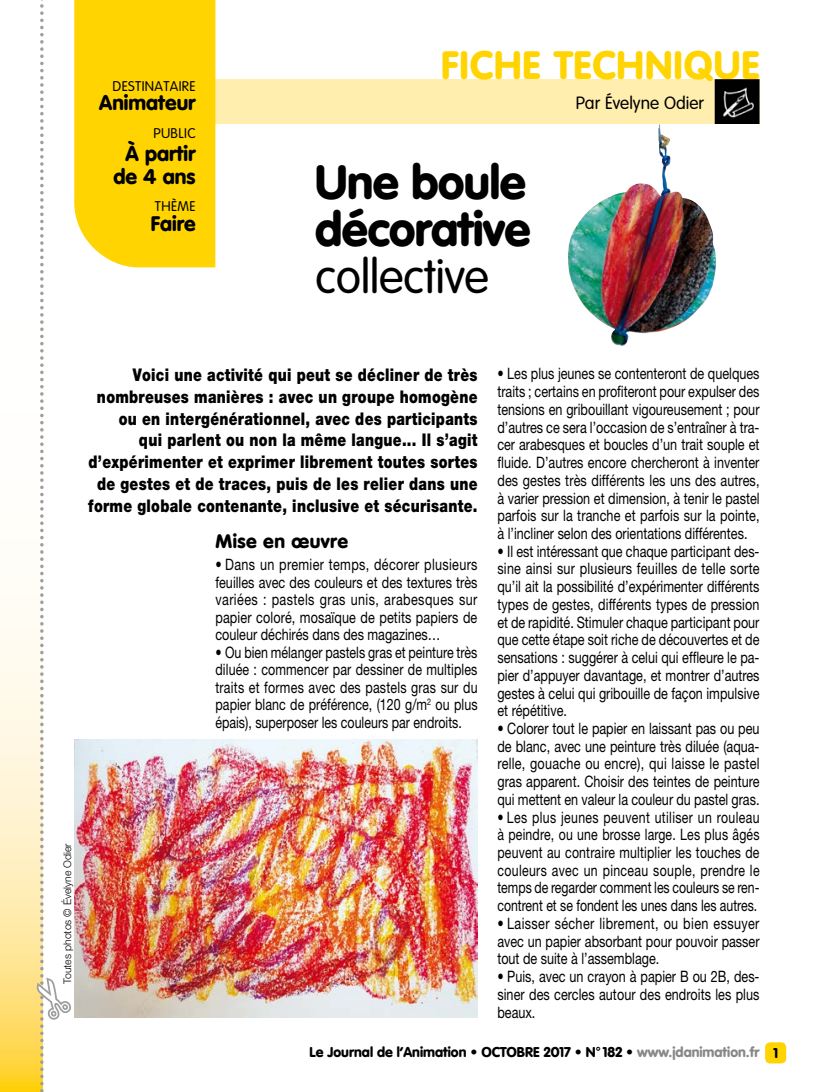
<style>
.page{position:relative;width:834px;height:1092px;background:#fff}
.page>*{position:absolute;margin:0;border:0;box-sizing:border-box;transform-origin:0 0}
.t1{font:900 47.25px/47.2px "VAG Rounded";letter-spacing:-.01em;color:#000}
.t2{font:300 47.25px "VAG Rounded";color:#000}
.t3{font:900 39.02px "VAG Rounded";letter-spacing:.025em;color:#ffd400}
.t4{font:900 21px/22.8px "VAG Rounded";color:#000;text-align:center}
.t5{font:900 20.82px "VAG Rounded";color:#000}
.t6{font:900 19.25px "VAG Rounded";letter-spacing:.025em;color:#000}
.t7{font:900 17.5px/21.9px "Helvetica Neue";letter-spacing:.02em;color:#000;text-align:right;scale:.8 1}
.t8{font:300 17.5px "VAG Rounded";color:#000}
.t9{font:15.75px/17.7px "Helvetica Neue";color:#000;text-align:justify;scale:.8 1}
.t10{font:15.75px/17.7px "Helvetica Neue";color:#000;text-align:justify;scale:.78 1}
.t11{font:15.75px/17.5px "Helvetica Neue";color:#000;text-align:justify;scale:.79 1}
.t12{font:900 14px "VAG Rounded";color:#000}
.t13{font:300 13.83px "VAG Rounded";letter-spacing:.025em;color:#000}
.t14{font:300 10.5px "Helvetica Neue";color:#000}
.s1{color:#87888a}
</style>
<div class="page">
<div style="left:765px;top:1042px;width:21px;height:21px;background:#ffd400;border-radius:5px"></div>
<svg style="left:0;top:607px;width:34px;height:484px;background:#ffecb3"></svg>
<div style="left:76px;top:79px;width:683px;height:45px;background:#ffeeae"></div>
<div style="left:74px;top:0;width:141px;height:267px;background:#ffd400"></div>
<img style="left:717px;top:82px;width:39px;height:39px">
<div style="left:714px;top:79px;width:45px;height:45px;border:2px solid #000"></div>
<img style="left:568px;top:124px;width:148px;height:222px">
<img style="left:74px;top:739px;width:403px;height:278px">
<svg style="left:34px;top:0;width:37px;height:1092px"></svg>
<p class="t13" style="left:113px;top:79px;width:84px">Destinataire</p>
<h3 class="t5" style="left:99px;top:90px;width:98px">Animateur</h3>
<p class="t13" style="left:153px;top:125px;width:44px">Public</p>
<h3 class="t4" style="left:113px;top:143px;width:84px">À partir de 4 ans</h3>
<p class="t13" style="left:155px;top:199px;width:42px">Thème</p>
<h3 class="t5" style="left:151px;top:210px;width:46px">Faire</h3>
<h2 class="t3" style="left:441px;top:41px;width:296px">Fiche technique</h2>
<h1 class="t1" style="left:315px;top:160px;width:217px">Une boule décorative</h1>
<h1 class="t2" style="left:315px;top:250px;width:175px">collective</h1>
<p class="t8" style="left:575px;top:93px;width:130px">Par Évelyne Odier</p>
<p class="t14" style="left:61px;top:983px;width:142px;rotate:-90deg">Toutes photos © Évelyne Odier</p>
<p class="t7" style="left:88px;top:363px;width:488px">Voici une activité qui peut se décliner de très nombreuses manières : avec un groupe homogène ou en intergénérationnel, avec des participants<br>qui parlent ou non la même langue... Il s’agit d’expérimenter et exprimer librement toutes sortes de gestes et de traces, puis de les relier dans une forme globale contenante, inclusive et sécurisante.</p>
<p class="t6" style="left:215px;top:529px;width:134px">Mise en œuvre</p>
<p class="t9" style="left:215px;top:555px;width:329px">• Dans un premier temps, décorer plusieurs feuilles avec des couleurs et des textures très variées : pastels gras unis, arabesques sur papier coloré, mosaïque de petits papiers de couleur déchirés dans des magazines…</p>
<p class="t11" style="left:215px;top:643px;width:333px">• Ou bien mélanger pastels gras et peinture très diluée : commencer par dessiner de multiples traits et formes avec des pastels gras sur du papier blanc de préférence, (120 g/m<sup>2</sup> ou plus épais), superposer les couleurs par endroits.</p>
<p class="t9" style="left:497px;top:365px;width:329px">• Les plus jeunes se contenteront de quelques traits ; certains en profiteront pour expulser des tensions en gribouillant vigoureusement ; pour d’autres ce sera l’occasion de s’entraîner à tra&shy;cer arabesques et boucles d’un trait souple et fluide. D’autres encore chercheront à inventer des gestes très différents les uns des autres, à varier pression et dimension, à tenir le pastel parfois sur la tranche et parfois sur la pointe, à l’incliner selon des orientations différentes.</p>
<p class="t9" style="left:497px;top:542px;width:329px">• Il est intéressant que chaque participant des&shy;sine ainsi sur plusieurs feuilles de telle sorte qu’il ait la possibilité d’expérimenter différents types de gestes, différents types de pression et de rapidité. Stimuler chaque participant pour que cette étape soit riche de découvertes et de sensations : suggérer à celui qui effleure le pa&shy;pier d’appuyer davantage, et montrer d’autres gestes à celui qui gribouille de façon impulsive et répétitive.</p>
<p class="t9" style="left:497px;top:719px;width:329px">• Colorer tout le papier en laissant pas ou peu de blanc, avec une peinture très diluée (aqua&shy;relle, gouache ou encre), qui laisse le pastel gras apparent. Choisir des teintes de peinture qui mettent en valeur la couleur du pastel gras.</p>
<p class="t10" style="left:497px;top:807px;width:337px">• Les plus jeunes peuvent utiliser un rouleau à peindre, ou une brosse large. Les plus âgés peuvent au contraire multiplier les touches de couleurs avec un pinceau souple, prendre le temps de regarder comment les couleurs se ren&shy;contrent et se fondent les unes dans les autres.</p>
<p class="t9" style="left:497px;top:914px;width:329px">• Laisser sécher librement, ou bien essuyer avec un papier absorbant pour pouvoir passer tout de suite à l’assemblage.</p>
<p class="t9" style="left:497px;top:967px;width:329px">• Puis, avec un crayon à papier B ou 2B, des&shy;siner des cercles autour des endroits les plus beaux.</p>
<p class="t12" style="left:309px;top:1043px;width:470px">Le Journal de l’Animation • OCTOBRE 2017 • N° 182 • <span class="s1">www.jdanimation.fr</span> 1</p>
</div>
